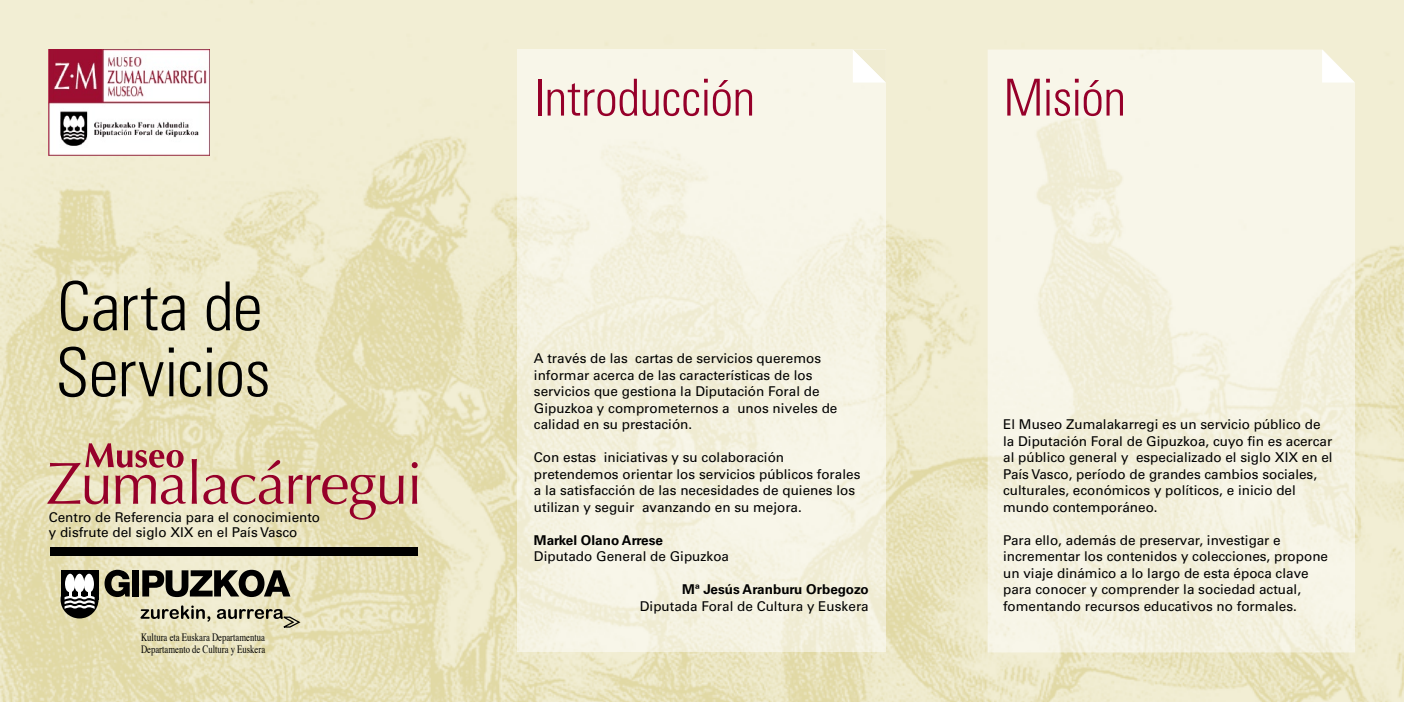
<style>
.page{position:relative;width:1404px;height:702px;background:#fff}
.page>*{position:absolute;margin:0;border:0;box-sizing:border-box;transform-origin:0 0}
.SIN_PART{font:300 condensed 67.5px/66px "Univers";letter-spacing:-.01em;color:#000}
.SIN_PART-2{font:300 condensed 51px "Univers";letter-spacing:-.015em;color:#96002a}
.SIN_PART-3{font:13.5px/16.5px "Univers";color:#000}
.SIN_PART-4{font:700 13.5px "Univers";color:#000}
.t1{font:11.25px "Times";color:#000;scale:.77 1}
</style>
<div class="page">
<img style="left:0;top:0;width:1403px;height:702px">
<svg style="left:517px;top:50px;width:368px;height:602px;background:#f5f2e1"></svg>
<svg style="left:852px;top:50px;width:33px;height:33px"></svg>
<svg style="left:987px;top:50px;width:367px;height:602px;background:#f5f2e2"></svg>
<svg style="left:1321px;top:50px;width:33px;height:33px"></svg>
<div style="left:50px;top:546px;width:367px;height:9px;background:#000"></div>
<svg style="left:192px;top:459px;width:5px;height:45px"></svg>
<svg style="left:203px;top:460px;width:200px;height:59px;background:#d8b89d"></svg>
<svg style="left:411px;top:462px;width:6px;height:42px"></svg>
<svg style="left:47px;top:443px;width:139px;height:61px;background:#d2a593"></svg>
<div style="left:61px;top:580px;width:37px;height:38px;background:#000;border-radius:50%"></div>
<div style="left:61px;top:570px;width:37px;height:29px;background:#000"></div>
<div style="left:65px;top:573px;width:10px;height:19px;background:#fff;border-radius:50%"></div>
<div style="left:74px;top:573px;width:10px;height:19px;background:#fff;border-radius:50%"></div>
<div style="left:84px;top:573px;width:10px;height:19px;background:#fff;border-radius:50%"></div>
<svg style="left:65px;top:591px;width:30px;height:18px"></svg>
<svg style="left:140px;top:605px;width:70px;height:16px"></svg>
<svg style="left:217px;top:609px;width:85px;height:19px;background:#b4b096"></svg>
<svg style="left:104px;top:569px;width:26px;height:28px"></svg>
<div style="left:132px;top:570px;width:7px;height:26px;background:#000"></div>
<svg style="left:142px;top:569px;width:148px;height:28px;background:#6a685a"></svg>
<img style="left:49px;top:50px;width:161px;height:105px">
<p class="SIN_PART" style="left:56px;top:273px;width:216px">Carta de<br>Servicios</p>
<p class="SIN_PART-3" style="left:49px;top:509px;width:273px;line-height:15px">Centro de Referencia para el conocimiento y disfrute del siglo XIX en el País Vasco</p>
<p class="t1" style="left:141px;top:626px;width:162px">Kultura eta Euskara Departamentua</p>
<p class="t1" style="left:141px;top:639px;width:163px">Departamento de Cultura y Euskera</p>
<p class="SIN_PART-2" style="left:534px;top:67px;width:223px">Introducción</p>
<p class="SIN_PART-3" style="left:534px;top:350px;width:305px">A través de las cartas de servicios queremos informar acerca de las características de los servicios que gestiona la Diputación Foral de Gipuzkoa y comprometernos a unos niveles de calidad en su prestación.</p>
<p class="SIN_PART-3" style="left:534px;top:449px;width:328px">Con estas iniciativas y su colaboración pretendemos orientar los servicios públicos forales a la satisfacción de las necesidades de quienes los utilizan y seguir avanzando en su mejora.</p>
<p class="SIN_PART-4" style="left:534px;top:532px;width:131px">Markel Olano Arrese</p>
<p class="SIN_PART-3" style="left:534px;top:548px;width:197px">Diputado General de Gipuzkoa</p>
<p class="SIN_PART-4" style="left:682px;top:581px;width:188px">Mª Jesús Aranburu Orbegozo</p>
<p class="SIN_PART-3" style="left:640px;top:598px;width:230px">Diputada Foral de Cultura y Euskera</p>
<p class="SIN_PART-2" style="left:1003px;top:67px;width:124px">Misión</p>
<p class="SIN_PART-3" style="left:1003px;top:416px;width:331px">El Museo Zumalakarregi es un servicio público de la Diputación Foral de Gipuzkoa, cuyo fin es acercar al público general y especializado el siglo XIX en el País Vasco, período de grandes cambios sociales, culturales, económicos y políticos, e inicio del mundo contemporáneo.</p>
<p class="SIN_PART-3" style="left:1003px;top:532px;width:326px">Para ello, además de preservar, investigar e incrementar los contenidos y colecciones, propone un viaje dinámico a lo largo de esta época clave para conocer y comprender la sociedad actual, fomentando recursos educativos no formales.</p>
</div>
